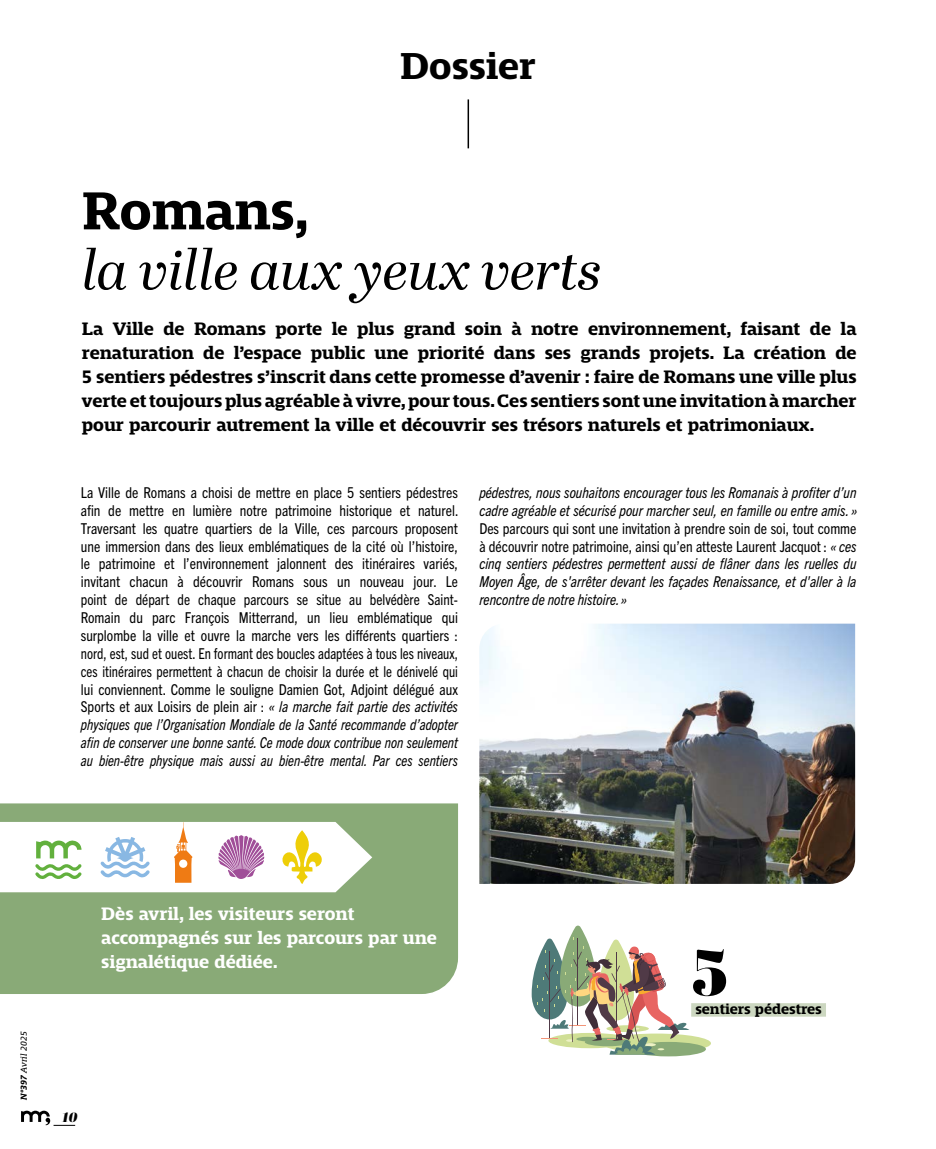
<style>
.page{position:relative;width:936px;height:1149px;background:#fff}
.page>*{position:absolute;margin:0;border:0;box-sizing:border-box;transform-origin:0 0}
.t1{font:900 65.4px "Abril Display";color:#000}
.t2{font:italic 55.5px "Abril Display";color:#000}
.t3{font:700 55.5px "Mislab Std";color:#000}
.t4{font:700 39px "Mislab Std";color:#000}
.t5{font:700 18.75px/24px "Mislab Std";color:#000;text-align:justify}
.t6{font:700 18.75px/24px "Mislab Std";color:#fff}
.t7{font:condensed 15px/17.9px "Trade Gothic Next LT Pro";color:#000;text-align:justify}
.t8{font:italic condensed 15px/17.9px "Trade Gothic Next LT Pro";color:#000}
.t9{font:700 15px "Mislab Std";color:#000}
.t10{font:italic 13.35px "Abril Display Bl";color:#000}
.t11{font:italic 9px "Mislab Std";color:#000}
.s1{font-style:italic}
.s2{font-style:normal}
.s3{font-weight:700}
</style>
<div class="page">
<hr style="left:467px;top:99px;width:2px;height:49px;background:#000">
<img style="left:479px;top:623px;width:376px;height:260px">
<div style="left:691px;top:1002px;width:135px;height:14px;background:#ccd7c0"></div>
<div style="left:602px;top:1033px;width:109px;height:19px;background:#d0df96;border-radius:50%"></div>
<svg style="left:630px;top:1041px;width:76px;height:15px"></svg>
<svg style="left:531px;top:925px;width:158px;height:129px"></svg>
<div style="left:0;top:803px;width:458px;height:190px;background:#89aa77"></div>
<svg style="left:0;top:821px;width:372px;height:71px"></svg>
<svg style="left:21px;top:1110px;width:54px;height:15px"></svg>
<h3 class="t4" style="left:400px;top:47px;width:137px">Dossier</h3>
<h2 class="t3" style="left:82px;top:183px;width:229px">Romans,</h2>
<h2 class="t2" style="left:82px;top:231px;width:521px">la ville aux yeux verts</h2>
<p class="t5" style="left:82px;top:317px;width:776px">La Ville de Romans porte le plus grand soin à notre environnement, faisant de la renaturation de l’espace public une priorité dans ses grands projets. La création de 5 sentiers pédestres s’inscrit dans cette promesse d’avenir : faire de Romans une ville plus verte et toujours plus agréable à vivre, pour tous. Ces sentiers sont une invitation à marcher pour parcourir autrement la ville et découvrir ses trésors naturels et patrimoniaux.</p>
<p class="t7" style="left:81px;top:482px;width:379px">La Ville de Romans a choisi de mettre en place 5 sentiers pédestres afin de mettre en lumière notre patrimoine historique et naturel.<br>Traversant les quatre quartiers de la Ville, ces parcours proposent une immersion dans des lieux emblématiques de la cité où l’histoire, le patrimoine et l’environnement jalonnent des itinéraires variés, invitant chacun à découvrir Romans sous un nouveau jour. Le point de départ de chaque parcours se situe au belvédère Saint-Romain du parc François Mitterrand, un lieu emblématique qui surplombe la ville et ouvre la marche vers les différents quartiers : nord, est, sud et ouest. En formant des boucles adaptées à tous les niveaux, ces itinéraires permettent à chacun de choisir la durée et le dénivelé qui lui conviennent. Comme le souligne Damien Got, Adjoint délégué aux Sports et aux Loisirs de plein air : <span class="s1">« la marche fait partie des activités physiques que l’Organisation Mondiale de la Santé recommande d’adopter afin de conserver une bonne santé. Ce mode doux contribue non seulement au bien-être physique mais aussi au bien-être mental. Par ces sentiers</span></p>
<p class="t8" style="left:479px;top:482px;width:379px">pédestres, nous souhaitons encourager tous les Romanais à profiter d’un cadre agréable et sécurisé pour marcher seul, en famille ou entre amis. »</p>
<p class="t8" style="left:479px;top:518px;width:379px;text-align:justify"><span class="s2">Des parcours qui sont une invitation à prendre soin de soi, tout comme à découvrir notre patrimoine, ainsi qu’en atteste Laurent Jacquot :</span> « ces cinq sentiers pédestres permettent aussi de flâner dans les ruelles du Moyen Âge, de s'arrêter devant les façades Renaissance, et d'aller à la rencontre de notre histoire. »</p>
<p class="t11" style="left:19px;top:1099px;width:70px;rotate:-90deg"><span class="s3">N°397</span> Avril 2025</p>
<p class="t6" style="left:101px;top:902px;width:337px">Dès avril, les visiteurs seront accompagnés sur les parcours par une signalétique dédiée.</p>
<p class="t10" style="left:62px;top:1107px;width:17px">10</p>
<h1 class="t1" style="left:692px;top:925px;width:37px">5</h1>
<p class="t9" style="left:695px;top:1001px;width:128px">sentiers pédestres</p>
</div>
